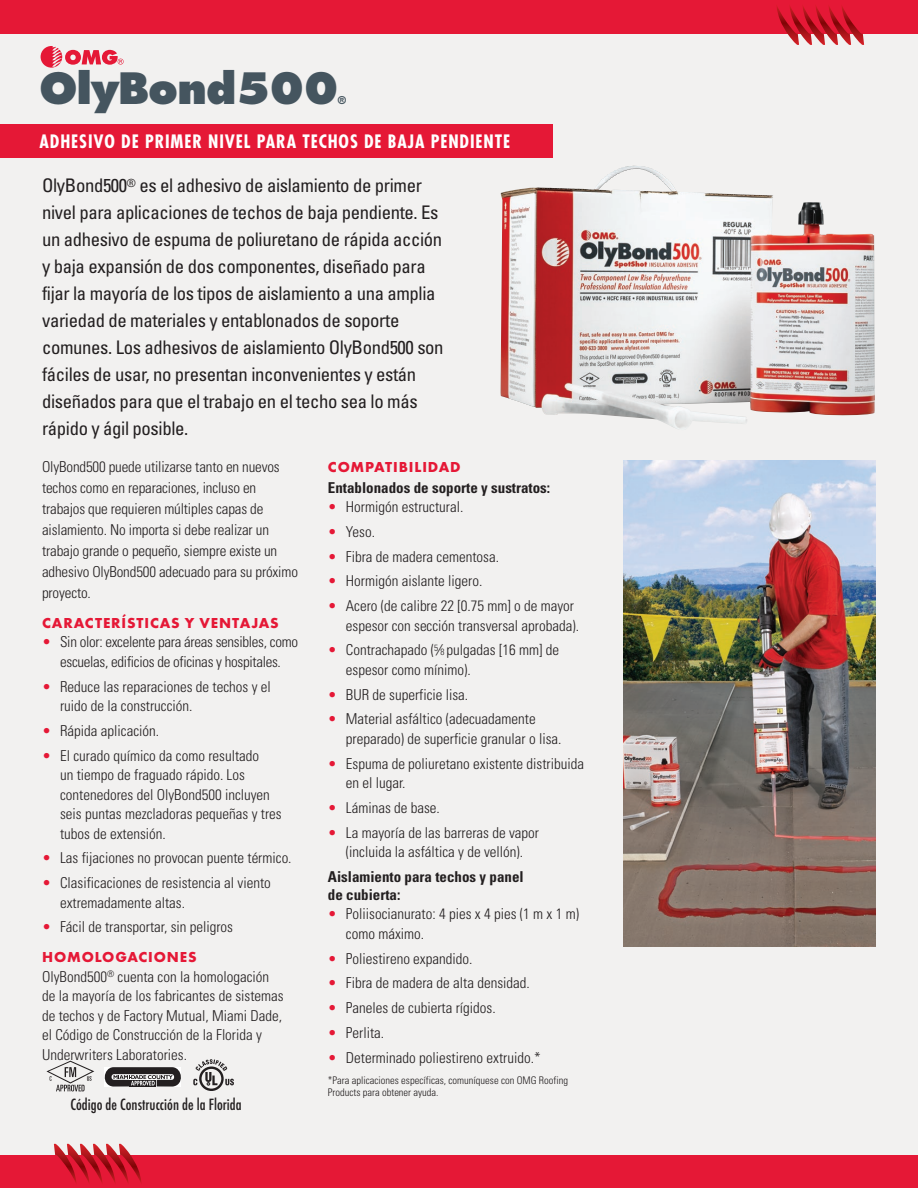
<style>
.page{position:relative;width:918px;height:1188px;background:#f2f1f0}
.page>*{position:absolute;margin:0;border:0;box-sizing:border-box;transform-origin:0 0}
.t1{font:800 42px "Futura";letter-spacing:-.02em;color:#45555f}
.Intro_copy{font:condensed 18.75px/27px "Univers";letter-spacing:-.02em;color:#231f20}
.t2{font:700 condensed 18px "Futura";letter-spacing:.05em;color:#fff}
.Subhead{font:300 condensed 15px/19.5px "Univers";color:#231f20}
.Bullet_List{font:300 condensed 15px/19.5px "Univers";color:#231f20}
.Subhead-2{font:300 condensed 15px/19.5px "Univers";letter-spacing:-.02em;color:#231f20;text-align:center}
.Subhead-3{font:700 15px "Futura PT";letter-spacing:.06em;color:#e51836}
.Body_no_indent{font:700 condensed 15px/18px "Univers";color:#231f20}
.Subhead-4{font:700 condensed 15px "Univers";color:#231f20}
.Body{font:500 condensed 15px "Futura";color:#231f20}
.Bullet_List-2{font:700 15px "Futura PT";letter-spacing:.06em;color:#e51836}
.Disclaimer{font:300 condensed 10.5px/12px "Univers";color:#231f20}
.t3{font:800 10.5px "Futura";color:#45555f}
.s1{color:#e51836}
.s2{font-size:9px}
</style>
<div class="page">
<div style="left:0;top:1155px;width:918px;height:33px;background:#e51836"></div>
<svg style="left:54px;top:1144px;width:88px;height:39px"></svg>
<div style="left:0;top:124px;width:553px;height:33px;background:#e51836"></div>
<div style="left:0;top:0;width:918px;height:34px;background:#e51836"></div>
<svg style="left:777px;top:6px;width:87px;height:39px"></svg>
<svg style="left:41px;top:46px;width:83px;height:22px"></svg>
<img style="left:501px;top:166px;width:374px;height:263px">
<svg style="left:46px;top:1061px;width:48px;height:30px"></svg>
<svg style="left:105px;top:1067px;width:76px;height:20px;background:#5d5a5a"></svg>
<svg style="left:193px;top:1059px;width:41px;height:26px"></svg>
<div style="left:199px;top:1067px;width:25px;height:24px;border:2px solid #231f20;border-radius:50%"></div>
<img style="left:623px;top:460px;width:252px;height:487px">
<h1 class="t1" style="left:39px;top:62px;width:301px">OlyBond500</h1>
<p class="t3" style="left:338px;top:93px;width:10px">®</p>
<p class="t2" style="left:40px;top:129px;width:472px">ADHESIVO DE PRIMER NIVEL PARA TECHOS DE BAJA PENDIENTE</p>
<p class="Intro_copy" style="left:42px;top:172px;width:403px">OlyBond500<sup>®</sup> es el adhesivo de aislamiento de primer nivel para aplicaciones de techos de baja pendiente. Es un adhesivo de espuma de poliuretano de rápida acción y baja expansión de dos componentes, diseñado para fijar la mayoría de los tipos de aislamiento a una amplia variedad de materiales y entablonados de soporte comunes. Los adhesivos de aislamiento OlyBond500 son fáciles de usar, no presentan inconvenientes y están diseñados para que el trabajo en el techo sea lo más rápido y ágil posible.</p>
<p class="Subhead" style="left:42px;top:456px;width:257px;line-height:21px">OlyBond500 puede utilizarse tanto en nuevos techos como en reparaciones, incluso en trabajos que requieren múltiples capas de aislamiento. No importa si debe realizar un trabajo grande o pequeño, siempre existe un adhesivo OlyBond500 adecuado para su próximo proyecto.</p>
<p class="Subhead-3" style="left:42px;top:613px;width:238px">CARACTERÍSTICAS Y VENTAJAS</p>
<p class="Subhead-2" style="left:42px;top:632px;width:258px"><span class="s1">•</span> Sin olor: excelente para áreas sensibles, como escuelas, edificios de oficinas y hospitales.</p>
<p class="Subhead" style="left:60px;top:677px;width:212px;text-indent:-18px"><span class="s1">•</span> Reduce las reparaciones de techos y el ruido de la construcción.</p>
<p class="Subhead" style="left:42px;top:721px;width:119px"><span class="s1">•</span> Rápida aplicación.</p>
<p class="Subhead" style="left:60px;top:746px;width:223px;text-indent:-18px"><span class="s1">•</span> El curado químico da como resultado<br>un tiempo de fraguado rápido. Los contenedores del OlyBond500 incluyen seis puntas mezcladoras pequeñas y tres tubos de extensión.</p>
<p class="Subhead" style="left:42px;top:848px;width:251px"><span class="s1">•</span> Las fijaciones no provocan puente térmico.</p>
<p class="Subhead" style="left:60px;top:873px;width:212px;text-indent:-18px"><span class="s1">•</span> Clasificaciones de resistencia al viento extremadamente altas.</p>
<p class="Subhead" style="left:42px;top:917px;width:193px"><span class="s1">•</span> Fácil de transportar, sin peligros</p>
<p class="Bullet_List-2" style="left:42px;top:948px;width:156px">HOMOLOGACIONES</p>
<p class="Bullet_List" style="left:42px;top:967px;width:243px">OlyBond500<sup>®</sup> cuenta con la homologación de la mayoría de los fabricantes de sistemas de techos y de Factory Mutual, Miami Dade, el Código de Construcción de la Florida y Underwriters Laboratories.</p>
<p class="Subhead-3" style="left:328px;top:457px;width:134px">COMPATIBILIDAD</p>
<p class="Subhead-4" style="left:328px;top:478px;width:224px">Entablonados de soporte y sustratos:</p>
<p class="Subhead" style="left:328px;top:497px;width:137px"><span class="s1">•</span> Hormigón estructural.</p>
<p class="Subhead" style="left:328px;top:522px;width:49px"><span class="s1">•</span> Yeso.</p>
<p class="Subhead" style="left:328px;top:547px;width:173px"><span class="s1">•</span> Fibra de madera cementosa.</p>
<p class="Subhead" style="left:328px;top:571px;width:156px"><span class="s1">•</span> Hormigón aislante ligero.</p>
<p class="Subhead" style="left:346px;top:596px;width:235px;text-indent:-18px"><span class="s1">•</span> Acero (de calibre 22 [0.75 mm] o de mayor espesor con sección transversal aprobada).</p>
<p class="Subhead" style="left:346px;top:640px;width:215px;text-indent:-18px"><span class="s1">•</span> Contrachapado (<sup>5</sup>⁄<span class="s2">8</span> pulgadas [16 mm] de espesor como mínimo).</p>
<p class="Subhead" style="left:328px;top:685px;width:142px"><span class="s1">•</span> BUR de superficie lisa.</p>
<p class="Subhead" style="left:346px;top:709px;width:217px;text-indent:-18px"><span class="s1">•</span> Material asfáltico (adecuadamente preparado) de superficie granular o lisa.</p>
<p class="Subhead" style="left:346px;top:754px;width:240px;text-indent:-18px"><span class="s1">•</span> Espuma de poliuretano existente distribuida en el lugar.</p>
<p class="Subhead" style="left:328px;top:798px;width:114px"><span class="s1">•</span> Láminas de base.</p>
<p class="Subhead" style="left:328px;top:823px;width:213px;text-align:center"><span class="s1">•</span> La mayoría de las barreras de vapor (incluida la asfáltica y de vellón).</p>
<p class="Body_no_indent" style="left:328px;top:867px;width:197px">Aislamiento para techos y panel de cubierta:</p>
<p class="Subhead" style="left:346px;top:904px;width:235px;text-indent:-18px"><span class="s1">•</span> Poliisocianurato: 4 pies x 4 pies (1 m x 1 m) como máximo.</p>
<p class="Subhead" style="left:328px;top:949px;width:146px"><span class="s1">•</span> Poliestireno expandido.</p>
<p class="Subhead" style="left:328px;top:973px;width:204px"><span class="s1">•</span> Fibra de madera de alta densidad.</p>
<p class="Subhead" style="left:328px;top:998px;width:169px"><span class="s1">•</span> Paneles de cubierta rígidos.</p>
<p class="Subhead" style="left:328px;top:1023px;width:58px"><span class="s1">•</span> Perlita.</p>
<p class="Subhead" style="left:328px;top:1048px;width:214px"><span class="s1">•</span> Determinado poliestireno extruido.*</p>
<p class="Disclaimer" style="left:328px;top:1075px;width:242px">*Para aplicaciones específicas, comuníquese con OMG Roofing<br>Products para obtener ayuda.</p>
<p class="Body" style="left:70px;top:1094px;width:173px">Código de Construcción de la Florida</p>
</div>
